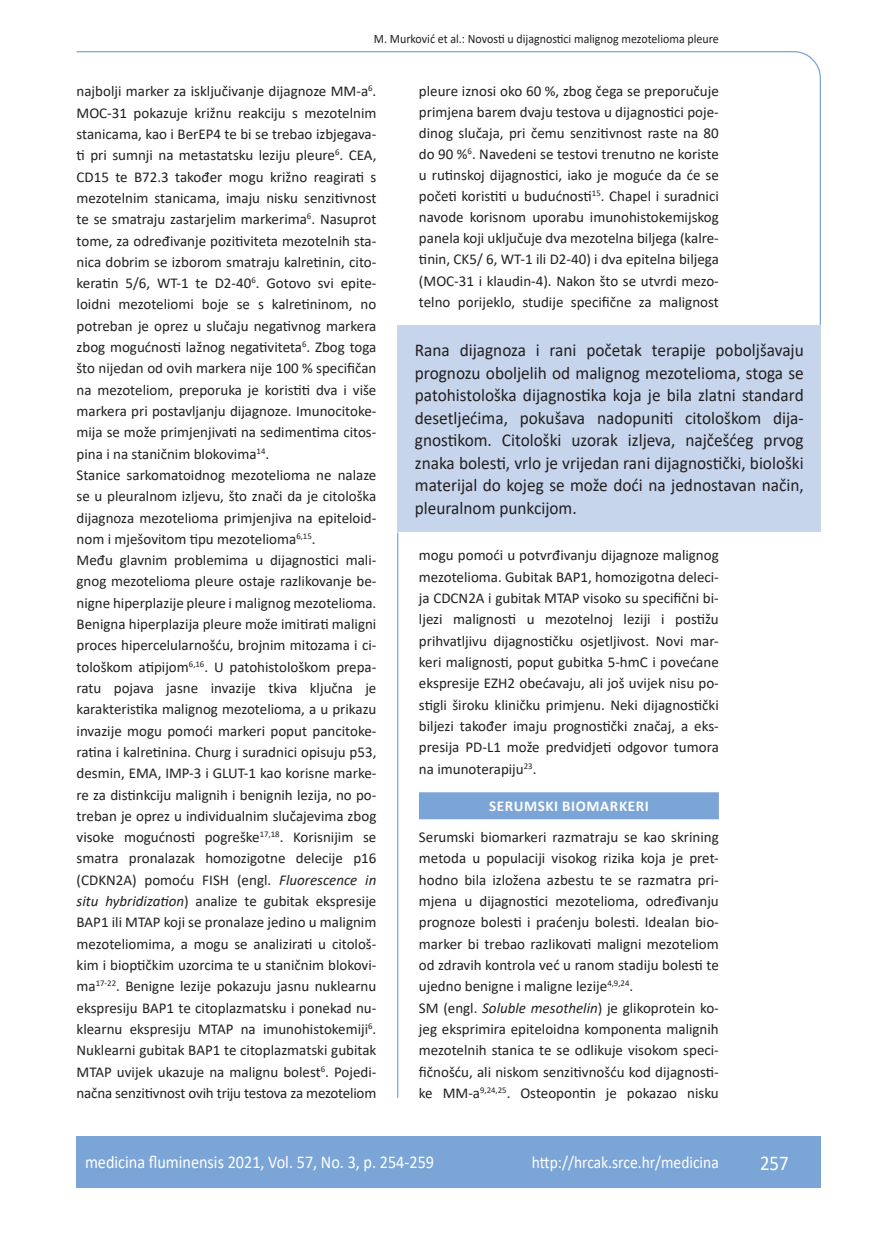
<style>
.page{position:relative;width:872px;height:1234px;background:#fff}
.page>*{position:absolute;margin:0;border:0;box-sizing:border-box;transform-origin:0 0}
.t1{font:21px "Calibri";color:#fff;scale:.9 1}
.anterfile{font:18px/22.5px "Calibri";color:#231f20;text-align:justify;scale:.96 1}
.t2{font:18px "Calibri";color:#fff;scale:.9 1}
.t3{font:17.25px "Calibri";color:#fff;scale:.9 1}
.osnovni_tekst{font:15px/21.3px "Calibri";color:#231f20;text-align:justify}
.naslov_ruler{font:700 15px "Calibri";letter-spacing:.04em;color:#fff}
.glava{font:12.75px "Calibri";color:#231f20;scale:.94 1}
.s1{font-style:italic}
</style>
<div class="page">
<svg style="left:76px;top:51px;width:745px;height:275px"></svg>
<hr style="left:397px;top:532px;width:1px;height:565px;background:#7ca5d7">
<div style="left:77px;top:1135px;width:744px;height:51px;background:#7ca5d7"></div>
<div style="left:398px;top:325px;width:423px;height:207px;background:#c6d5ec"></div>
<div style="left:419px;top:792px;width:300px;height:27px;background:#7ca5d7"></div>
<p class="glava" style="left:374px;top:29px;width:368px">M. Murković et al.: Novosti u dijagnostici malignog mezotelioma pleure</p>
<p class="osnovni_tekst" style="left:77px;top:80px;width:301px">najbolji marker za isključivanje dijagnoze MM-a<sup>6</sup>.<br>MOC-31 pokazuje križnu reakciju s mezotelnim stanicama, kao i BerEP4 te bi se trebao izbjegava&shy;ti pri sumnji na metastatsku leziju pleure<sup>6</sup>. CEA, CD15 te B72.3 također mogu križno reagirati s mezotelnim stanicama, imaju nisku senzitivnost te se smatraju zastarjelim markerima<sup>6</sup>. Nasuprot tome, za određivanje pozitiviteta mezotelnih sta&shy;nica dobrim se izborom smatraju kalretinin, cito&shy;keratin 5/6, WT-1 te D2-40<sup>6</sup>. Gotovo svi epite&shy;loidni mezoteliomi boje se s kalretininom, no potreban je oprez u slučaju negativnog markera zbog mogućnosti lažnog negativiteta<sup>6</sup>. Zbog toga što nijedan od ovih markera nije 100 % specifičan na mezoteliom, preporuka je koristiti dva i više markera pri postavljanju dijagnoze. Imunocitoke&shy;mija se može primjenjivati na sedimentima citos&shy;pina i na staničnim blokovima<sup>14</sup>.</p>
<p class="osnovni_tekst" style="left:77px;top:464px;width:301px">Stanice sarkomatoidnog mezotelioma ne nalaze se u pleuralnom izljevu, što znači da je citološka dijagnoza mezotelioma primjenjiva na epiteloid&shy;nom i mješovitom tipu mezotelioma<sup>6,15</sup>.</p>
<p class="osnovni_tekst" style="left:77px;top:549px;width:301px">Među glavnim problemima u dijagnostici mali&shy;gnog mezotelioma pleure ostaje razlikovanje be&shy;nigne hiperplazije pleure i malignog mezotelioma.<br>Benigna hiperplazija pleure može imitirati maligni proces hipercelularnošću, brojnim mitozama i ci&shy;tološkom atipijom<sup>6,16</sup>. U patohistološkom prepa&shy;ratu pojava jasne invazije tkiva ključna je karakteristika malignog mezotelioma, a u prikazu invazije mogu pomoći markeri poput pancitoke&shy;ratina i kalretinina. Churg i suradnici opisuju p53, desmin, EMA, IMP-3 i GLUT-1 kao korisne marke&shy;re za distinkciju malignih i benignih lezija, no po&shy;treban je oprez u individualnim slučajevima zbog visoke mogućnosti pogreške<sup>17,18</sup>. Korisnijim se smatra pronalazak homozigotne delecije p16 (CDKN2A) pomoću FISH (engl. <span class="s1">Fluorescence in situ hybridization</span>) analize te gubitak ekspresije BAP1 ili MTAP koji se pronalaze jedino u malignim mezoteliomima, a mogu se analizirati u citološ&shy;kim i bioptičkim uzorcima te u staničnim blokovi&shy;ma<sup>17-22</sup>. Benigne lezije pokazuju jasnu nuklearnu ekspresiju BAP1 te citoplazmatsku i ponekad nu&shy;klearnu ekspresiju MTAP na imunohistokemiji<sup>6</sup>.<br>Nuklearni gubitak BAP1 te citoplazmatski gubitak MTAP uvijek ukazuje na malignu bolest<sup>6</sup>. Pojedi&shy;načna senzitivnost ovih triju testova za mezoteliom</p>
<p class="osnovni_tekst" style="left:419px;top:80px;width:301px">pleure iznosi oko 60 %, zbog čega se preporučuje primjena barem dvaju testova u dijagnostici poje&shy;dinog slučaja, pri čemu senzitivnost raste na 80 do 90 %<sup>6</sup>. Navedeni se testovi trenutno ne koriste u rutinskoj dijagnostici, iako je moguće da će se početi koristiti u budućnosti<sup>15</sup>. Chapel i suradnici navode korisnom uporabu imunohistokemijskog panela koji uključuje dva mezotelna biljega (kalre&shy;tinin, CK5/ 6, WT-1 ili D2-40) i dva epitelna biljega (MOC-31 i klaudin-4). Nakon što se utvrdi mezo&shy;telno porijeklo, studije specifične za malignost</p>
<p class="anterfile" style="left:415px;top:338px;width:406px">Rana dijagnoza i rani početak terapije poboljšavaju prognozu oboljelih od malignog mezotelioma, stoga se patohistološka dijagnostika koja je bila zlatni standard desetljećima, pokušava nadopuniti citološkom dija&shy;gnostikom. Citološki uzorak izljeva, najčešćeg prvog znaka bolesti, vrlo je vrijedan rani dijagnostički, biološki materijal do kojeg se može doći na jednostavan način, pleuralnom punkcijom.</p>
<p class="osnovni_tekst" style="left:419px;top:544px;width:301px">mogu pomoći u potvrđivanju dijagnoze malignog mezotelioma. Gubitak BAP1, homozigotna deleci&shy;ja CDCN2A i gubitak MTAP visoko su specifični bi&shy;ljezi malignosti u mezotelnoj leziji i postižu prihvatljivu dijagnostičku osjetljivost. Novi mar&shy;keri malignosti, poput gubitka 5-hmC i povećane ekspresije EZH2 obećavaju, ali još uvijek nisu po&shy;stigli široku kliničku primjenu. Neki dijagnostički biljezi također imaju prognostički značaj, a eks&shy;presija PD-L1 može predvidjeti odgovor tumora na imunoterapiju<sup>23</sup>.</p>
<p class="naslov_ruler" style="left:489px;top:795px;width:161px">SERUMSKI BIOMARKERI</p>
<p class="osnovni_tekst" style="left:419px;top:825px;width:301px">Serumski biomarkeri razmatraju se kao skrining metoda u populaciji visokog rizika koja je pret&shy;hodno bila izložena azbestu te se razmatra pri&shy;mjena u dijagnostici mezotelioma, određivanju prognoze bolesti i praćenju bolesti. Idealan bio&shy;marker bi trebao razlikovati maligni mezoteliom od zdravih kontrola već u ranom stadiju bolesti te ujedno benigne i maligne lezije<sup>4,9,24</sup>.</p>
<p class="osnovni_tekst" style="left:419px;top:996px;width:301px">SM (engl. <span class="s1">Soluble mesothelin</span>) je glikoprotein ko&shy;jeg eksprimira epiteloidna komponenta malignih mezotelnih stanica te se odlikuje visokom speci&shy;fičnošću, ali niskom senzitivnošću kod dijagnosti&shy;ke MM-a<sup>9,24,25</sup>. Osteopontin je pokazao nisku</p>
<p class="t2" style="left:85px;top:1149px;width:389px">medicina fluminensis 2021, Vol. 57, No. 3, p. 254-259</p>
<p class="t3" style="left:532px;top:1150px;width:209px">http://hrcak.srce.hr/medicina</p>
<p class="t1" style="left:760px;top:1147px;width:33px">257</p>
</div>
